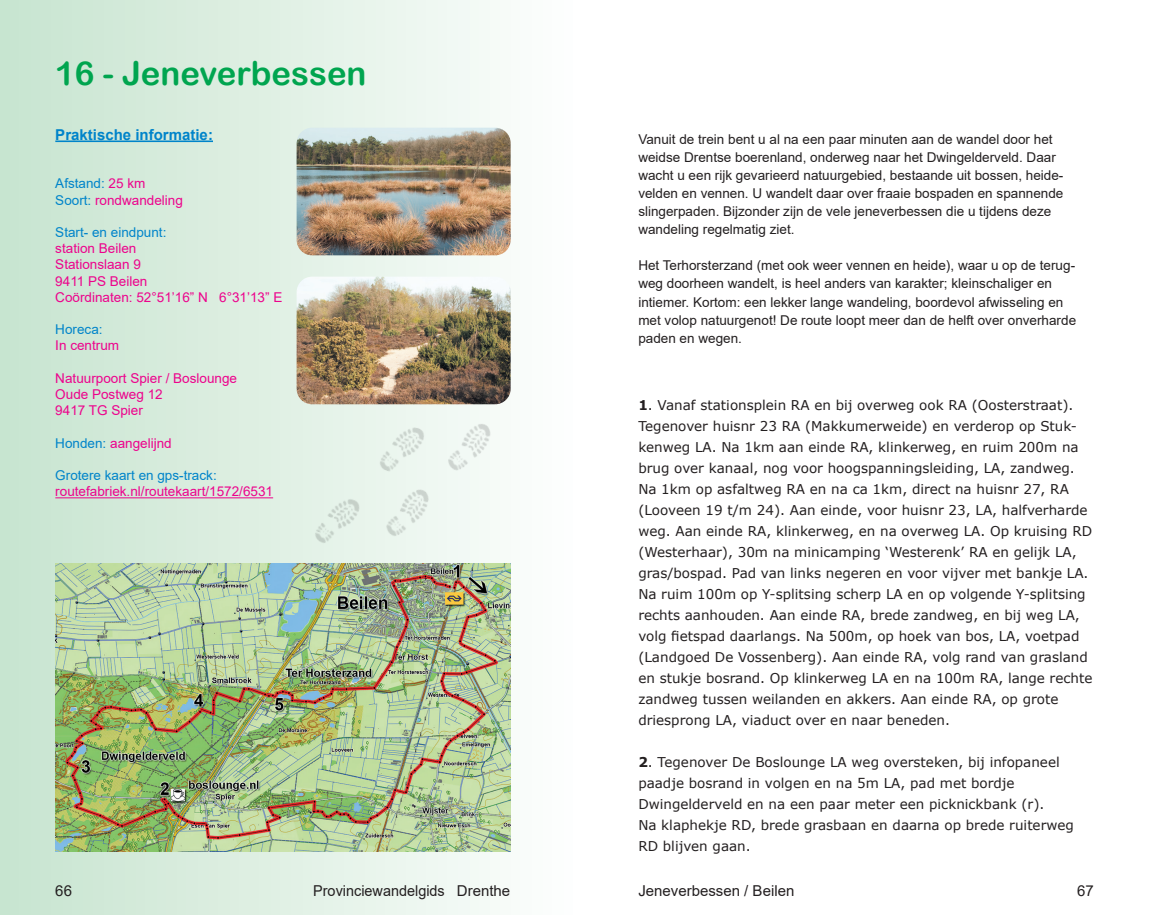
<style>
.page{position:relative;width:1149px;height:915px;background:#fff}
.page>*{position:absolute;margin:0;border:0;box-sizing:border-box;transform-origin:0 0}
.t1{font:33px "Arial Rounded MT Bold";color:#00a54f}
.t2{font:15px "Arial";color:#231f20;scale:.96 1}
.t3{font:15px "Arial";color:#231f20}
.t4{font:700 15px "Arial";color:#0084ca}
.t5{font:13.5px/21px "Verdana";color:#231f20}
.t6{font:13.5px/18px "Arial";color:#231f20}
.t7{font:13.5px/16.2px "Arial";color:#ed028c}
.t8{font:13.5px "Arial";color:#0084ca}
.s1{color:#0084ca}
.s2{font-weight:700}
</style>
<div class="page">
<div style="left:0;top:0;width:574px;height:914px;background:linear-gradient(to right,#c7e4cf,#fcfdfc)"></div>
<hr style="left:55px;top:140px;width:158px;height:2px;background:#0084ca">
<hr style="left:55px;top:497px;width:218px;height:1px;background:#ed028c">
<img style="left:296px;top:128px;width:214px;height:127px">
<img style="left:297px;top:404px;width:212px;height:159px">
<img style="left:296px;top:276px;width:214px;height:128px">
<img style="left:55px;top:563px;width:455px;height:287px">
<h1 class="t1" style="left:55px;top:53px;width:312px">16 - Jeneverbessen</h1>
<p class="t4" style="left:55px;top:124px;width:159px">Praktische informatie:</p>
<p class="t7" style="left:55px;top:175px;width:129px"><span class="s1">Afstand:</span> 25 km<br><span class="s1">Soort:</span> rondwandeling</p>
<p class="t8" style="left:55px;top:223px;width:113px">Start- en eindpunt:</p>
<p class="t7" style="left:55px;top:240px;width:228px">station Beilen<br>Stationslaan 9<br>9411 PS Beilen<br>Coördinaten: 52°51’16” N 6°31’13” E</p>
<p class="t8" style="left:55px;top:320px;width:49px">Horeca:</p>
<p class="t7" style="left:55px;top:337px;width:65px">In centrum</p>
<p class="t7" style="left:55px;top:370px;width:183px">Natuurpoort Spier / Boslounge<br>Oude Postweg 12<br>9417 TG Spier</p>
<p class="t7" style="left:55px;top:434px;width:118px"><span class="s1">Honden:</span> aangelijnd</p>
<p class="t8" style="left:55px;top:466px;width:163px">Grotere kaart en gps-track:</p>
<p class="t7" style="left:55px;top:483px;width:219px">routefabriek.nl/routekaart/1572/6531</p>
<p class="t3" style="left:55px;top:880px;width:18px">66</p>
<p class="t2" style="left:313px;top:880px;width:207px">Provinciewandelgids Drenthe</p>
<p class="t6" style="left:638px;top:130px;width:426px">Vanuit de trein bent u al na een paar minuten aan de wandel door het weidse Drentse boerenland, onderweg naar het Dwingelderveld. Daar wacht u een rijk gevarieerd natuurgebied, bestaande uit bossen, heide&shy;velden en vennen. U wandelt daar over fraaie bospaden en spannende slingerpaden. Bijzonder zijn de vele jeneverbessen die u tijdens deze wandeling regelmatig ziet.</p>
<p class="t6" style="left:638px;top:256px;width:439px">Het Terhorsterzand (met ook weer vennen en heide), waar u op de terug&shy;weg doorheen wandelt, is heel anders van karakter; kleinschaliger en intiemer. Kortom: een lekker lange wandeling, boordevol afwisseling en met volop natuurgenot! De route loopt meer dan de helft over onverharde paden en wegen.</p>
<p class="t5" style="left:638px;top:394px;width:455px"><span class="s2">1</span>. Vanaf stationsplein RA en bij overweg ook RA (Oosterstraat).<br>Tegenover huisnr 23 RA (Makkumerweide) en verderop op Stuk&shy;kenweg LA. Na 1km aan einde RA, klinkerweg, en ruim 200m na brug over kanaal, nog voor hoogspanningsleiding, LA, zandweg.<br>Na 1km op asfaltweg RA en na ca 1km, direct na huisnr 27, RA (Looveen 19 t/m 24). Aan einde, voor huisnr 23, LA, halfverharde weg. Aan einde RA, klinkerweg, en na overweg LA. Op kruising RD (Westerhaar), 30m na minicamping ‘Westerenk’ RA en gelijk LA, gras/bospad. Pad van links negeren en voor vijver met bankje LA.<br>Na ruim 100m op Y-splitsing scherp LA en op volgende Y-splitsing rechts aanhouden. Aan einde RA, brede zandweg, en bij weg LA, volg fietspad daarlangs. Na 500m, op hoek van bos, LA, voetpad (Landgoed De Vossenberg). Aan einde RA, volg rand van grasland en stukje bosrand. Op klinkerweg LA en na 100m RA, lange rechte zandweg tussen weilanden en akkers. Aan einde RA, op grote driesprong LA, viaduct over en naar beneden.</p>
<p class="t5" style="left:638px;top:751px;width:437px"><span class="s2">2</span>. Tegenover De Boslounge LA weg oversteken, bij infopaneel paadje bosrand in volgen en na 5m LA, pad met bordje Dwingelderveld en na een paar meter een picknickbank (r).<br>Na klaphekje RD, brede grasbaan en daarna op brede ruiterweg RD blijven gaan.</p>
<p class="t3" style="left:638px;top:880px;width:157px">Jeneverbessen / Beilen</p>
<p class="t3" style="left:1076px;top:880px;width:18px">67</p>
</div>
